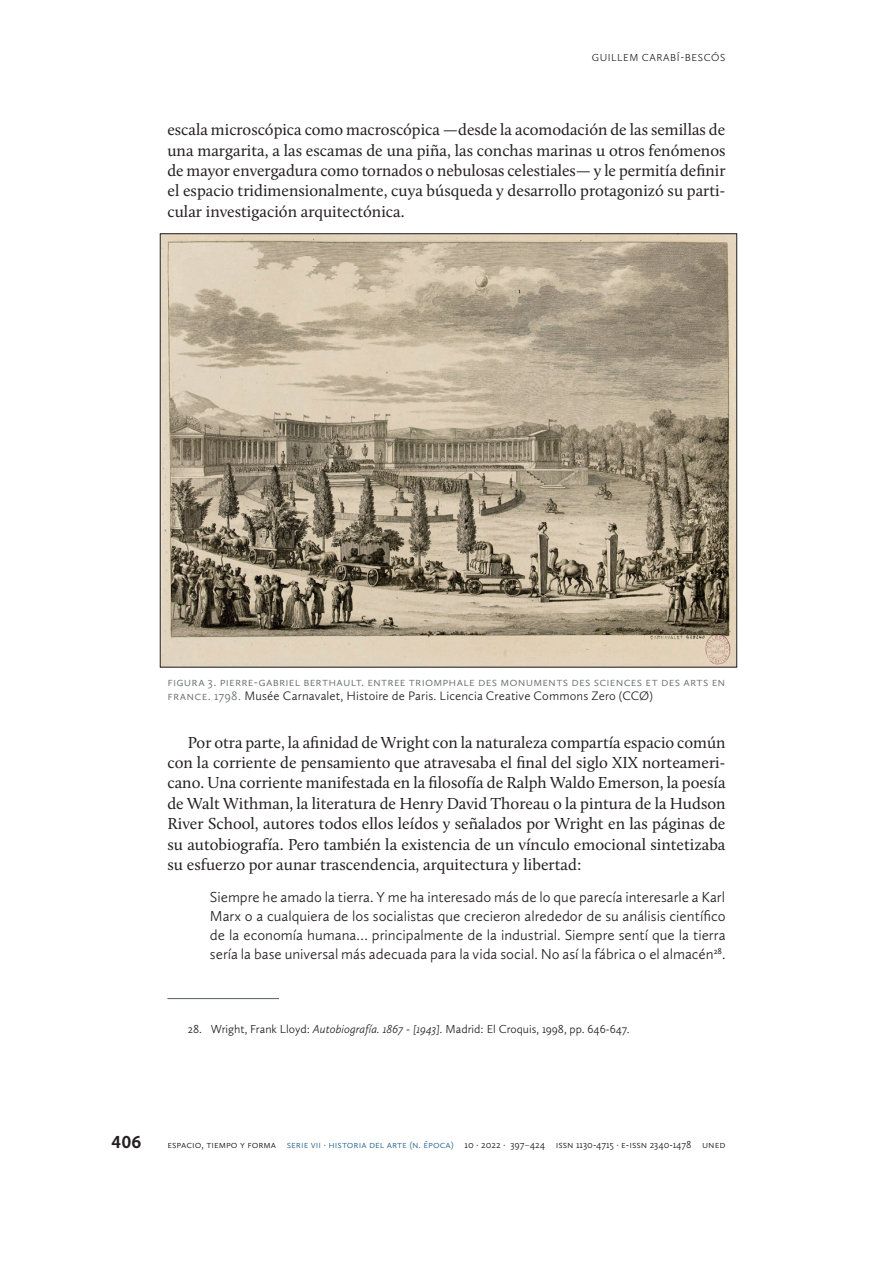
<style>
.page{position:relative;width:893px;height:1263px;background:#fff}
.page>*{position:absolute;margin:0;border:0;box-sizing:border-box;transform-origin:0 0}
.t1{font:700 18px "Calluna Sans";color:#231f20}
.t2{font:16.5px/20.4px "Calluna";color:#231f20;text-align:justify}
.t3{font:300 15px/19.2px "Calluna Sans";color:#231f20;text-align:justify}
.t4{font:300 12.75px/14.2px "Calluna Sans";letter-spacing:.015em;color:#67706e}
.t5{font:300 12px "Calluna Sans";color:#231f20}
.t6{font:300 10.5px "Calluna Sans";color:#231f20}
.t7{font:300 10.5px "Calluna Sans";color:#286790}
.s1{color:#231f20}
.s2{font-style:italic}
.s3{color:#286790}
.s4{font-weight:400;color:#67706e}
</style>
<div class="page">
<hr style="left:167px;top:998px;width:112px;height:1px;background:#67706e">
<img style="left:162px;top:236px;width:573px;height:429px">
<p class="t6" style="left:592px;top:52px;width:66px">Gui llem Carab</p>
<p class="t6" style="left:677px;top:52px;width:50px">í-Bescós</p>
<p class="t2" style="left:167px;top:119px;width:560px">escala microscópica como macroscópica —desde la acomodación de las semillas de una margarita, a las escamas de una piña, las conchas marinas u otros fenómenos de mayor envergadura como tornados o nebulosas celestiales— y le permitía definir el espacio tridimensionalmente, cuya búsqueda y desarrollo protagonizó su parti&shy;cular investigación arquitectónica.</p>
<p class="t4" style="left:167px;top:675px;width:557px">FIGURA 3. PIERRE-GABRIEL BERTHAULT. ENTREE TRIOMPHALE DES MON UMENTS DES SCIENCES ET DES ARTS EN<br>FRAN CE. 1798. <span class="s1">M usée Carnavalet, Histoire de Paris. Licencia Creative Commons Zero (CCØ)</span></p>
<p class="t2" style="left:167px;top:732px;width:560px;text-indent:20px">Por otra parte, la afinidad de Wright con la naturaleza compartía espacio común con la corriente de pensamiento que atravesaba el final del siglo XIX norteameri&shy;cano. Una corriente manifestada en la filosofía de Ralph Waldo Emerson, la poesía de Walt Withman, la literatura de Henry David Thoreau o la pintura de la Hudson River School, autores todos ellos leídos y señalados por Wright en las páginas de su autobiografía. Pero también la existencia de un vínculo emocional sintetizaba su esfuerzo por aunar trascendencia, arquitectura y libertad:</p>
<p class="t3" style="left:210px;top:887px;width:517px">Siempre he amado la tierra. Y me ha interesado más de lo que parecía interesarle a Karl Marx o a cualquiera de los socialistas que crecieron alrededor de su análisis científico de la economía humana… principalmente de la industrial. Siempre sentí que la tierra sería la base universal más adecuada para la vida social. No así la fábrica o el almacén<sup>28</sup>.</p>
<p class="t5" style="left:188px;top:1022px;width:443px">28. Wright, Frank Lloyd: <span class="s2">Autobiografía. 1867 - [1943].</span> M adrid: E l Croquis, 1998, pp. 646-647.</p>
<p class="t1" style="left:112px;top:1131px;width:31px">406</p>
<p class="t6" style="left:167px;top:1138px;width:129px">ESPACIO, TIEMPO Y FORMA <span class="s3">Serie</span></p>
<p class="t7" style="left:311px;top:1138px;width:30px">VII · historia</p>
<p class="t7" style="left:369px;top:1138px;width:24px">del arte</p>
<p class="t7" style="left:409px;top:1138px;width:26px">(n. época</p>
<p class="t6" style="left:451px;top:1138px;width:275px"><span class="s3">)</span> 10 · 2022 · 397<span class="s4">–</span>424 ISSN 1130-4715 · e-iss n 2340-1478 UN ED</p>
</div>
